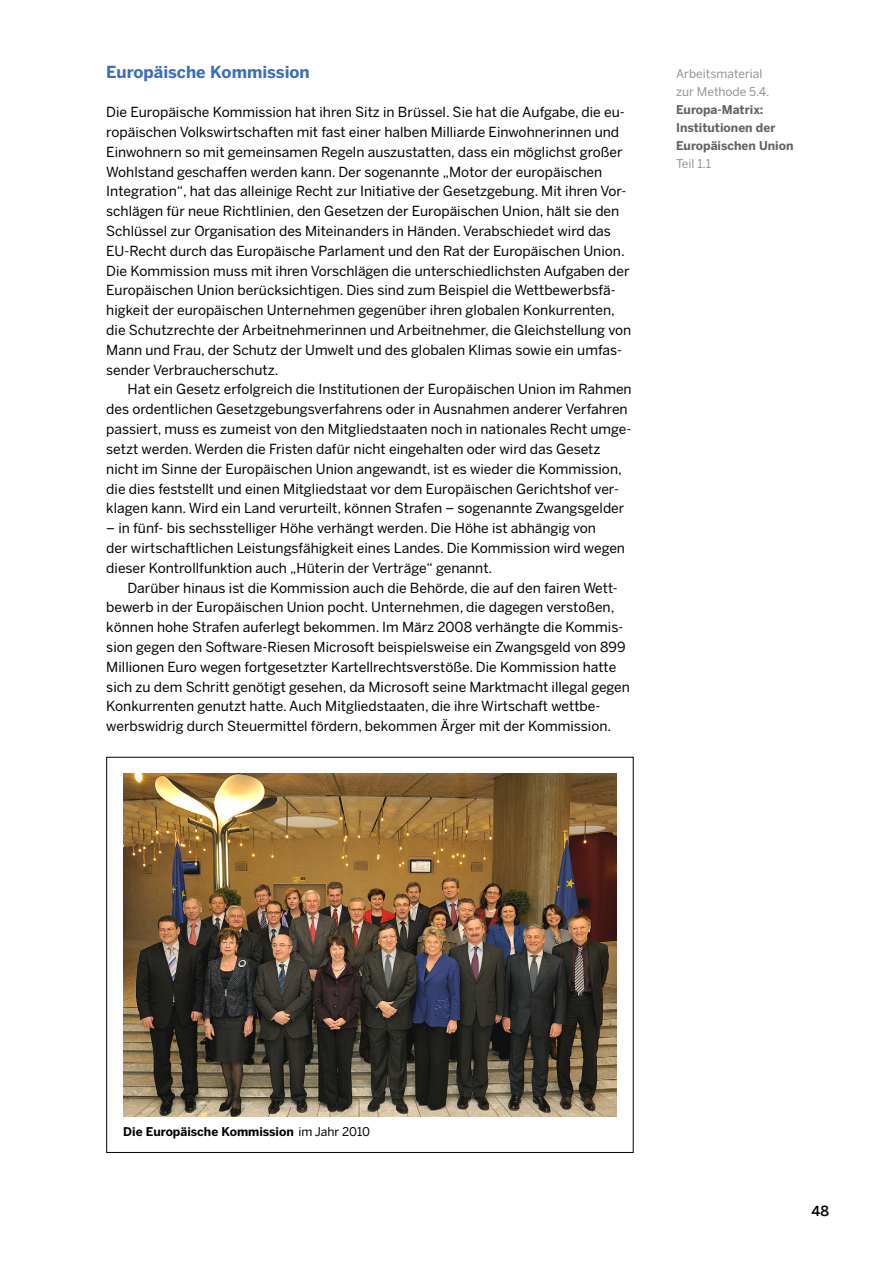
<style>
.page{position:relative;width:893px;height:1263px;background:#fff}
.page>*{position:absolute;margin:0;border:0;box-sizing:border-box;transform-origin:0 0}
.t1{font:700 16.5px "Benton Sans";color:#3c6fb5}
.t2{font:13.8px/19.8px "Benton Sans";color:#000}
.t3{font:500 13.8px "Benton Sans";color:#000}
.t4{font:700 12px/18px "Benton Sans";color:#636363}
.t5{font:12px/18px "Benton Sans";color:#939393}
.t6{font:700 12px "Benton Sans";color:#000}
.s1{font-weight:400}
</style>
<div class="page">
<img style="left:123px;top:774px;width:494px;height:343px">
<p class="t1" style="left:106px;top:62px;width:205px">Europäische Kommission</p>
<p class="t2" style="left:106px;top:102px;width:526px">Die Europäische Kommission hat ihren Sitz in Brüssel. Sie hat die Aufgabe, die eu&shy;ropäischen Volkswirtschaften mit fast einer halben Milliarde Einwohnerinnen und Einwohnern so mit gemeinsamen Regeln auszustatten, dass ein möglichst großer Wohlstand geschaffen werden kann. Der sogenannte „Motor der europäischen Integration“, hat das alleinige Recht zur Initiative der Gesetzgebung. Mit ihren Vor&shy;schlägen für neue Richtlinien, den Gesetzen der Europäischen Union, hält sie den Schlüssel zur Organisation des Miteinanders in Händen. Verabschiedet wird das EU-Recht durch das Europäische Parlament und den Rat der Europäischen Union.<br>Die Kommission muss mit ihren Vorschlägen die unterschiedlichsten Aufgaben der Europäischen Union berücksichtigen. Dies sind zum Beispiel die Wettbewerbsfä&shy;higkeit der europäischen Unternehmen gegenüber ihren globalen Konkurrenten, die Schutzrechte der Arbeitnehmerinnen und Arbeitnehmer, die Gleichstellung von Mann und Frau, der Schutz der Umwelt und des globalen Klimas sowie ein umfas&shy;sender Verbraucherschutz.</p>
<p class="t2" style="left:106px;top:379px;width:527px;text-indent:21px">Hat ein Gesetz erfolgreich die Institutionen der Europäischen Union im Rahmen des ordentlichen Gesetzgebungsverfahrens oder in Ausnahmen anderer Verfahren passiert, muss es zumeist von den Mitgliedstaaten noch in nationales Recht umge&shy;setzt werden. Werden die Fristen dafür nicht eingehalten oder wird das Gesetz nicht im Sinne der Europäischen Union angewandt, ist es wieder die Kommission, die dies feststellt und einen Mitgliedstaat vor dem Europäischen Gerichtshof ver&shy;klagen kann. Wird ein Land verurteilt, können Strafen – sogenannte Zwangsgelder</p>
<p class="t2" style="left:106px;top:518px;width:520px">– in fünf- bis sechsstelliger Höhe verhängt werden. Die Höhe ist abhängig von<br>der wirtschaftlichen Leistungsfähigkeit eines Landes. Die Kommission wird wegen dieser Kontrollfunktion auch „Hüterin der Verträge“ genannt.</p>
<p class="t2" style="left:106px;top:577px;width:525px;text-indent:21px">Darüber hinaus ist die Kommission auch die Behörde, die auf den fairen Wett&shy;bewerb in der Europäischen Union pocht. Unternehmen, die dagegen verstoßen, können hohe Strafen auferlegt bekommen. Im März 2008 verhängte die Kommis&shy;sion gegen den Software-Riesen Microsoft beispielsweise ein Zwangsgeld von 899<br>Millionen Euro wegen fortgesetzter Kartellrechtsverstöße. Die Kommission hatte sich zu dem Schritt genötigt gesehen, da Microsoft seine Marktmacht illegal gegen Konkurrenten genutzt hatte. Auch Mitgliedstaaten, die ihre Wirtschaft wettbe&shy;werbswidrig durch Steuermittel fördern, bekommen Ärger mit der Kommission.</p>
<p class="t5" style="left:676px;top:64px;width:95px">Arbeitsmaterial zur Methode 5.4.</p>
<p class="t4" style="left:676px;top:100px;width:119px">Europa-Matrix:<br>Institutionen der<br>Europäischen Union</p>
<p class="t5" style="left:676px;top:154px;width:37px">Teil 1.1</p>
<p class="t6" style="left:123px;top:1125px;width:248px">Die Europäische Kommission <span class="s1">im Jahr 2010</span></p>
<p class="t3" style="left:812px;top:1202px;width:19px">48</p>
</div>
